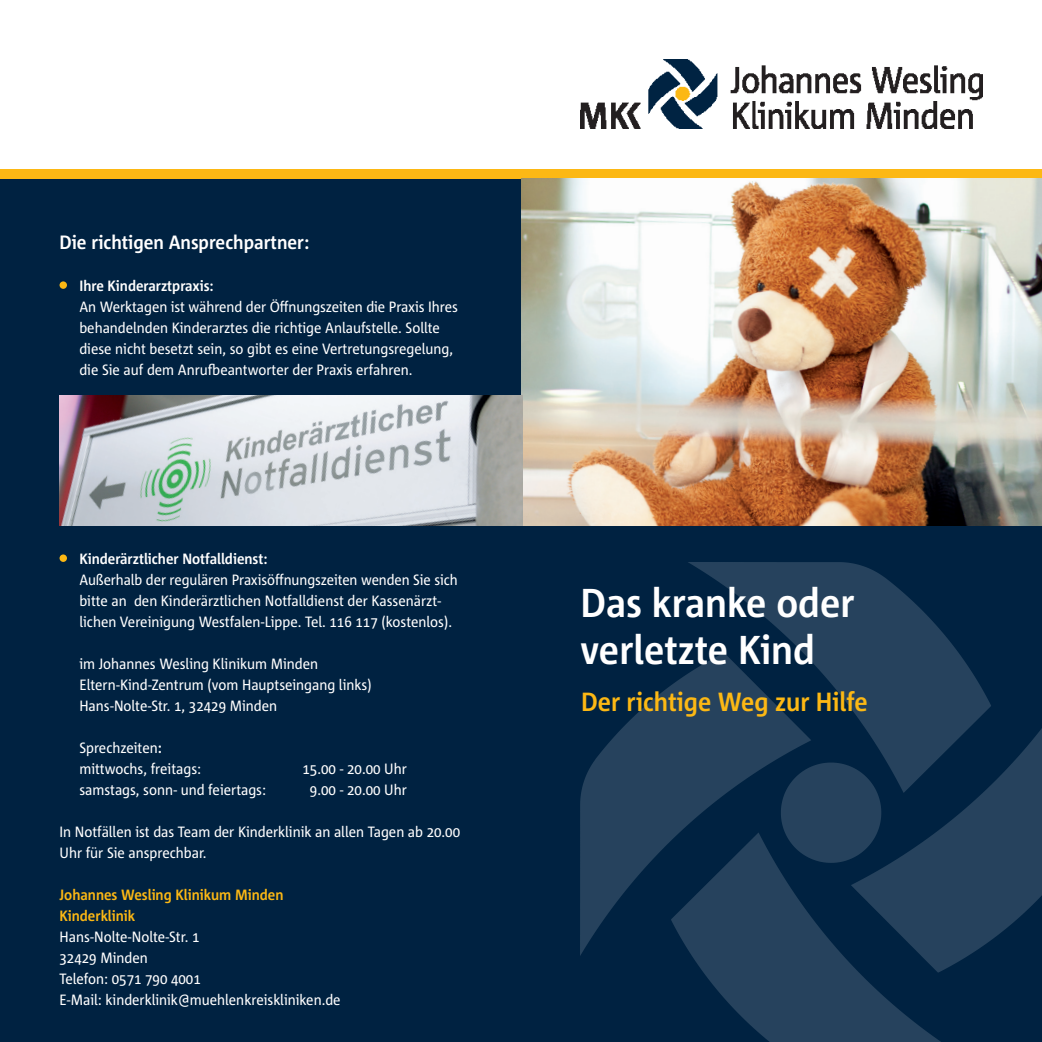
<style>
.page{position:relative;width:1042px;height:1042px;background:#fff}
.page>*{position:absolute;margin:0;border:0;box-sizing:border-box;transform-origin:0 0}
.t1{font:700 40.25px/47.2px "Corpid C1 s S Cd";color:#fff}
.t2{font:700 26.25px "Corpid C1 s S Cd";color:#fcb814}
.t3{font:700 19.25px "Corpid C1 s S Cd";color:#fff}
.t4{font:14.88px/21px "Corpid C1 s S Cd";color:#fff}
.t5{font:700 14.88px "Corpid C1 s S Cd";color:#fff}
.t6{font:700 14.88px/21px "Corpid C1 s S Cd";color:#fcb814}
.s1{font-weight:700}
</style>
<div class="page">
<div style="left:0;top:179px;width:1042px;height:863px;background:#002241"></div>
<img style="left:580px;top:562px;width:462px;height:480px">
<div style="left:0;top:169px;width:1042px;height:10px;background:#fcb814"></div>
<img style="left:521px;top:179px;width:521px;height:347px">
<img style="left:580px;top:60px;width:402px;height:68px">
<div style="left:60px;top:281px;width:7px;height:8px;background:#fcb814;border-radius:50%"></div>
<div style="left:60px;top:554px;width:7px;height:8px;background:#fcb814;border-radius:50%"></div>
<img style="left:60px;top:396px;width:462px;height:130px">
<p class="t3" style="left:60px;top:230px;width:251px">Die richtigen Ansprechpartner:</p>
<p class="t5" style="left:79px;top:276px;width:136px">Ihre Kinderarztpraxis:</p>
<p class="t4" style="left:79px;top:295px;width:380px">An Werktagen ist während der Öffnungszeiten die Praxis Ihres behandelnden Kinderarztes die richtige Anlaufstelle. Sollte diese nicht besetzt sein, so gibt es eine Vertretungsregelung, die Sie auf dem Anrufbeantworter der Praxis erfahren.</p>
<p class="t5" style="left:79px;top:549px;width:190px">Kinderärztlicher Notfalldienst:</p>
<p class="t4" style="left:79px;top:568px;width:380px">Außerhalb der regulären Praxisöffnungszeiten wenden Sie sich bitte an den Kinderärztlichen Notfalldienst der Kassenärzt&shy;lichen Vereinigung Westfalen-Lippe. Tel. 116 117 (kostenlos).</p>
<p class="t4" style="left:79px;top:652px;width:294px">im Johannes Wesling Klinikum Minden<br>Eltern-Kind-Zentrum (vom Hauptseingang links)<br>Hans-Nolte-Str. 1, 32429 Minden</p>
<p class="t4" style="left:79px;top:736px;width:123px">Sprechzeiten<span class="s1">: </span>mittwochs, freitags:</p>
<p class="t4" style="left:302px;top:757px;width:106px">15.00 - 20.00 Uhr</p>
<p class="t4" style="left:79px;top:778px;width:188px">samstags, sonn- und feiertags:</p>
<p class="t4" style="left:310px;top:778px;width:98px">9.00 - 20.00 Uhr</p>
<p class="t4" style="left:60px;top:820px;width:402px">In Notfällen ist das Team der Kinderklinik an allen Tagen ab 20.00<br>Uhr für Sie ansprechbar.</p>
<p class="t6" style="left:60px;top:883px;width:225px">Johannes Wesling Klinikum Minden<br>Kinderklinik</p>
<p class="t4" style="left:60px;top:925px;width:283px">Hans-Nolte-Nolte-Str. 1<br>32429 Minden<br>Telefon: 0571 790 4001<br>E-Mail: kinderklinik@muehlenkreiskliniken.de</p>
<h1 class="t1" style="left:580px;top:578px;width:275px">Das kranke oder verletzte Kind</h1>
<h2 class="t2" style="left:581px;top:686px;width:288px">Der richtige Weg zur Hilfe</h2>
</div>
